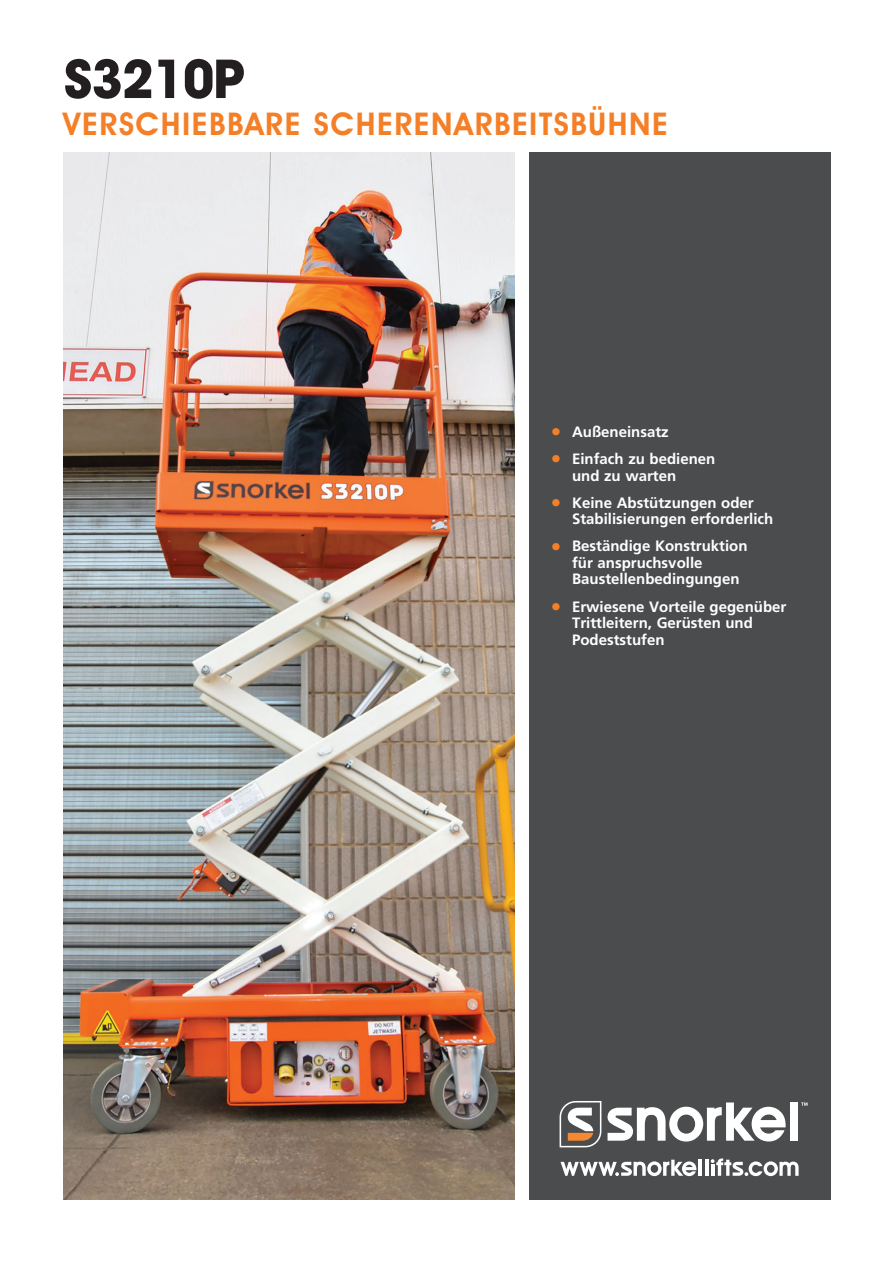
<style>
.page{position:relative;width:893px;height:1263px;background:#fff}
.page>*{position:absolute;margin:0;border:0;box-sizing:border-box;transform-origin:0 0}
.t1{font:700 54px "Avant Garde IT Cby BT";letter-spacing:-.03em;color:#231f20}
.t2{font:600 31.5px "Avant Garde IT Cby BT";letter-spacing:.05em;color:#f47f26}
.t3{font:700 15px/16.5px "Frutiger";color:#fff}
.s1{font-size:21px;color:#f47f26}
</style>
<div class="page">
<div style="left:529px;top:153px;width:301px;height:1047px;background:#4b4c4d"></div>
<hr style="left:698px;top:1160px;width:3px;height:16px;background:#fff">
<hr style="left:705px;top:1160px;width:3px;height:16px;background:#fff">
<svg style="left:560px;top:1160px;width:136px;height:16px"></svg>
<svg style="left:711px;top:1158px;width:88px;height:18px"></svg>
<svg style="left:801px;top:1102px;width:7px;height:4px"></svg>
<div style="left:790px;top:1102px;width:7px;height:39px;background:#fff"></div>
<svg style="left:607px;top:1102px;width:179px;height:39px"></svg>
<svg style="left:560px;top:1101px;width:41px;height:46px"></svg>
<img style="left:64px;top:153px;width:450px;height:1046px">
<p class="t1" style="left:64px;top:46px;width:183px">S3210P</p>
<p class="t2" style="left:63px;top:105px;width:607px">VERSCHIEBBARE SCHERENARBEITSBÜHNE</p>
<p class="t3" style="left:551px;top:424px;width:119px"><span class="s1">•</span> Außeneinsatz</p>
<p class="t3" style="left:572px;top:451px;width:145px;text-indent:-21px"><span class="s1">•</span> Einfach zu bedienen und zu warten</p>
<p class="t3" style="left:572px;top:494px;width:203px;text-indent:-21px"><span class="s1">•</span> Keine Abstützungen oder<br>Stabilisierungen erforderlich</p>
<p class="t3" style="left:572px;top:538px;width:177px;text-indent:-21px"><span class="s1">•</span> Beständige Konstruktion für anspruchsvolle<br>Baustellenbedingungen</p>
<p class="t3" style="left:572px;top:598px;width:216px;text-indent:-21px"><span class="s1">•</span> Erwiesene Vorteile gegenüber<br>Trittleitern, Gerüsten und<br>Podeststufen</p>
</div>
